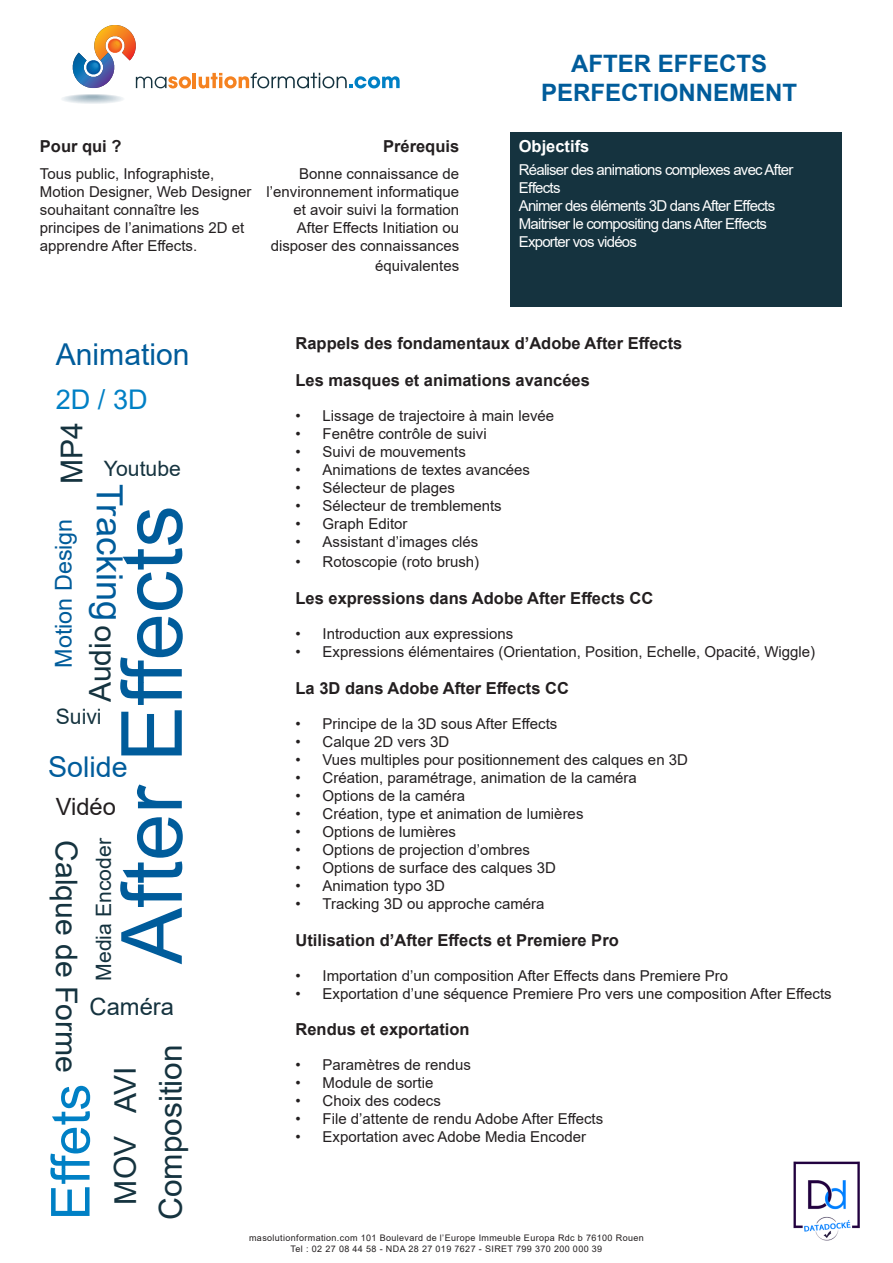
<style>
.page{position:relative;width:893px;height:1263px;background:#fff}
.page>*{position:absolute;margin:0;border:0;box-sizing:border-box;transform-origin:0 0}
.t1{font:84.45px "Arial";color:#005c9b}
.t2{font:53.7px "Arial";color:#0080c5}
.t3{font:36.15px "Arial";color:#005c9b}
.t4{font:31.65px "Arial";color:#15333f}
.t5{font:30.15px "Arial";letter-spacing:-.005em;color:#15333f}
.t6{font:30.15px "Arial";color:#005c9b}
.t7{font:28.65px "Arial";color:#005c9b}
.t8{font:27.15px "Arial";color:#0080c5}
.t9{font:700 24px "Arial";color:#005c9b}
.t10{font:23.7px "Arial";color:#15333f}
.t11{font:23.7px "Arial";color:#231f20}
.t12{font:23.4px "Arial";color:#005c9b}
.t13{font:21.15px "Arial";color:#15333f}
.t14{font:700 16.5px "Arial";color:#231f20}
.t15{font:700 16.5px "Arial";color:#fff}
.t16{font:15px/18px "Arial";color:#231f20}
.t17{font:15px/18px "Arial";letter-spacing:-.05em;color:#fff}
.t18{font:9px/10.8px "Arial";letter-spacing:.04em;color:#231f20;text-align:center}
</style>
<div class="page">
<div style="left:61px;top:94px;width:64px;height:10px;background:#f8fbfc;border-radius:50%"></div>
<div style="left:62px;top:94px;width:61px;height:10px;background:#f4f6f7;border-radius:50%"></div>
<div style="left:63px;top:94px;width:60px;height:9px;background:#f1f5f7;border-radius:50%"></div>
<div style="left:64px;top:94px;width:57px;height:9px;background:#e9eff3;border-radius:50%"></div>
<svg style="left:66px;top:94px;width:54px;height:9px"></svg>
<div style="left:66px;top:95px;width:53px;height:8px;background:#e4eaee;border-radius:50%"></div>
<div style="left:67px;top:95px;width:52px;height:8px;background:#e4eaee;border-radius:50%"></div>
<div style="left:67px;top:95px;width:51px;height:7px;background:#e2e9ed;border-radius:50%"></div>
<div style="left:69px;top:95px;width:48px;height:7px;background:#dde5ea;border-radius:50%"></div>
<div style="left:69px;top:95px;width:47px;height:7px;background:#dae2e7;border-radius:50%"></div>
<div style="left:70px;top:95px;width:45px;height:7px;background:#d6e0e5;border-radius:50%"></div>
<div style="left:72px;top:95px;width:42px;height:6px;background:#cbd6dd;border-radius:50%"></div>
<div style="left:75px;top:95px;width:36px;height:6px;background:#c7d4db;border-radius:50%"></div>
<div style="left:75px;top:95px;width:35px;height:5px;background:#c7d4db;border-radius:50%"></div>
<div style="left:76px;top:95px;width:33px;height:5px;background:#c1cfd7;border-radius:50%"></div>
<div style="left:78px;top:95px;width:29px;height:5px;background:#bcccd5;border-radius:50%"></div>
<div style="left:79px;top:95px;width:27px;height:5px;background:#b0c1cb;border-radius:50%"></div>
<hr style="left:79px;top:96px;width:27px;height:4px;background:#b8c7d0;border-radius:50%">
<hr style="left:81px;top:96px;width:23px;height:3px;background:#b2c3cc;border-radius:50%">
<hr style="left:83px;top:96px;width:19px;height:3px;background:#acbfc9;border-radius:50%">
<svg style="left:87px;top:96px;width:11px;height:2px"></svg>
<svg style="left:72px;top:25px;width:119px;height:64px"></svg>
<hr style="left:193px;top:73px;width:3px;height:15px;background:#f58220">
<svg style="left:199px;top:73px;width:201px;height:15px"></svg>
<img style="left:793px;top:1161px;width:67px;height:80px">
<div style="left:510px;top:132px;width:332px;height:174px;background:#15333f"></div>
<p class="t14" style="left:40px;top:135px;width:83px">Pour qui ?</p>
<p class="t16" style="left:40px;top:164px;width:213px">Tous public, Infographiste,<br>Motion Designer, Web Designer souhaitant connaître les principes de l’animations 2D et apprendre After Effects.</p>
<p class="t14" style="left:383px;top:135px;width:78px">Prérequis</p>
<p class="t16" style="left:267px;top:164px;width:194px;text-align:right">Bonne connaissance de l’environnement informatique et avoir suivi la formation<br>After Effects Initiation ou disposer des connaissances</p>
<p class="t16" style="left:375px;top:256px;width:86px">équivalentes</p>
<p class="t9" style="left:571px;top:47px;width:198px">AFTER EFFECTS</p>
<p class="t9" style="left:541px;top:75px;width:258px">PERFECTIONNEMENT</p>
<p class="t15" style="left:519px;top:135px;width:72px">Objectifs</p>
<p class="t17" style="left:519px;top:160px;width:276px">Réaliser des animations complexes avec After<br>Effects</p>
<p class="t17" style="left:519px;top:196px;width:258px">Animer des éléments 3D dans After Effects</p>
<p class="t17" style="left:519px;top:214px;width:250px">Maitriser le compositing dans After Effects</p>
<p class="t17" style="left:519px;top:232px;width:120px">Exporter vos vidéos</p>
<h3 class="t6" style="left:56px;top:334px;width:135px">Animation</h3>
<h3 class="t8" style="left:56px;top:380px;width:93px">2D / 3D</h3>
<h3 class="t5" style="left:51px;top:484px;width:64px;rotate:-90deg">MP4</h3>
<h3 class="t13" style="left:104px;top:454px;width:78px">Youtube</h3>
<h3 class="t3" style="left:134px;top:484px;width:139px;rotate:90deg">Tracking</h3>
<h1 class="t1" style="left:94px;top:964px;width:460px;rotate:-90deg">After Effects</h1>
<h3 class="t12" style="left:48px;top:668px;width:151px;rotate:-90deg">Motion Design</h3>
<h3 class="t5" style="left:80px;top:702px;width:79px;rotate:-90deg">Audio</h3>
<h3 class="t13" style="left:56px;top:702px;width:47px">Suivi</h3>
<h3 class="t7" style="left:48px;top:747px;width:81px">Solide</h3>
<h3 class="t11" style="left:56px;top:790px;width:62px">Vidéo</h3>
<h3 class="t13" style="left:89px;top:981px;width:144px;rotate:-90deg">Media Encoder</h3>
<h3 class="t5" style="left:87px;top:840px;width:234px;rotate:90deg">Calque de Forme</h3>
<h3 class="t10" style="left:90px;top:990px;width:86px">Caméra</h3>
<h3 class="t4" style="left:149px;top:1220px;width:177px;rotate:-90deg">Composition</h3>
<h3 class="t5" style="left:105px;top:1204px;width:140px;rotate:-90deg">MOV AVI</h3>
<h2 class="t2" style="left:34px;top:1220px;width:138px;rotate:-90deg">Effets</h2>
<p class="t14" style="left:296px;top:332px;width:388px">Rappels des fondamentaux d’Adobe After Effects</p>
<p class="t14" style="left:296px;top:369px;width:296px">Les masques et animations avancées</p>
<p class="t16" style="left:296px;top:407px;width:260px">• Lissage de trajectoire à main levée</p>
<p class="t16" style="left:296px;top:425px;width:193px">• Fenêtre contrôle de suivi</p>
<p class="t16" style="left:296px;top:443px;width:172px">• Suivi de mouvements</p>
<p class="t16" style="left:296px;top:461px;width:236px">• Animations de textes avancées</p>
<p class="t16" style="left:296px;top:479px;width:161px">• Sélecteur de plages</p>
<p class="t16" style="left:296px;top:497px;width:208px">• Sélecteur de tremblements</p>
<p class="t16" style="left:296px;top:515px;width:114px">• Graph Editor</p>
<p class="t16" style="left:296px;top:533px;width:184px">• Assistant d’images clés</p>
<p class="t16" style="left:296px;top:553px;width:185px">• Rotoscopie (roto brush)</p>
<p class="t14" style="left:296px;top:586px;width:359px">Les expressions dans Adobe After Effects CC</p>
<p class="t16" style="left:296px;top:624px;width:219px">• Introduction aux expressions</p>
<p class="t16" style="left:296px;top:642px;width:521px">• Expressions élémentaires (Orientation, Position, Echelle, Opacité, Wiggle)</p>
<p class="t14" style="left:296px;top:676px;width:275px">La 3D dans Adobe After Effects CC</p>
<p class="t16" style="left:296px;top:714px;width:263px">• Principe de la 3D sous After Effects</p>
<p class="t16" style="left:296px;top:732px;width:155px">• Calque 2D vers 3D</p>
<p class="t16" style="left:296px;top:750px;width:394px">• Vues multiples pour positionnement des calques en 3D</p>
<p class="t16" style="left:296px;top:768px;width:343px">• Création, paramétrage, animation de la caméra</p>
<p class="t16" style="left:296px;top:786px;width:171px">• Options de la caméra</p>
<p class="t16" style="left:296px;top:804px;width:289px">• Création, type et animation de lumières</p>
<p class="t16" style="left:296px;top:822px;width:162px">• Options de lumières</p>
<p class="t16" style="left:296px;top:840px;width:236px">• Options de projection d’ombres</p>
<p class="t16" style="left:296px;top:858px;width:262px">• Options de surface des calques 3D</p>
<p class="t16" style="left:296px;top:876px;width:151px">• Animation typo 3D</p>
<p class="t16" style="left:296px;top:894px;width:251px">• Tracking 3D ou approche caméra</p>
<p class="t14" style="left:296px;top:928px;width:325px">Utilisation d’After Effects et Premiere Pro</p>
<p class="t16" style="left:296px;top:966px;width:434px">• Importation d’un composition After Effects dans Premiere Pro</p>
<p class="t16" style="left:296px;top:984px;width:538px">• Exportation d’une séquence Premiere Pro vers une composition After Effects</p>
<p class="t14" style="left:296px;top:1018px;width:176px">Rendus et exportation</p>
<p class="t16" style="left:296px;top:1056px;width:177px">• Paramètres de rendus</p>
<p class="t16" style="left:296px;top:1074px;width:139px">• Module de sortie</p>
<p class="t16" style="left:296px;top:1092px;width:147px">• Choix des codecs</p>
<p class="t16" style="left:296px;top:1110px;width:309px">• File d’attente de rendu Adobe After Effects</p>
<p class="t16" style="left:296px;top:1128px;width:292px">• Exportation avec Adobe Media Encoder</p>
<p class="t18" style="left:249px;top:1232px;width:396px">masolutionformation.com 101 Boulevard de l’Europe Immeuble Europa Rdc b 76100 Rouen<br>Tel : 02 27 08 44 58 - NDA 28 27 019 7627 - SIRET 799 370 200 000 39</p>
</div>
